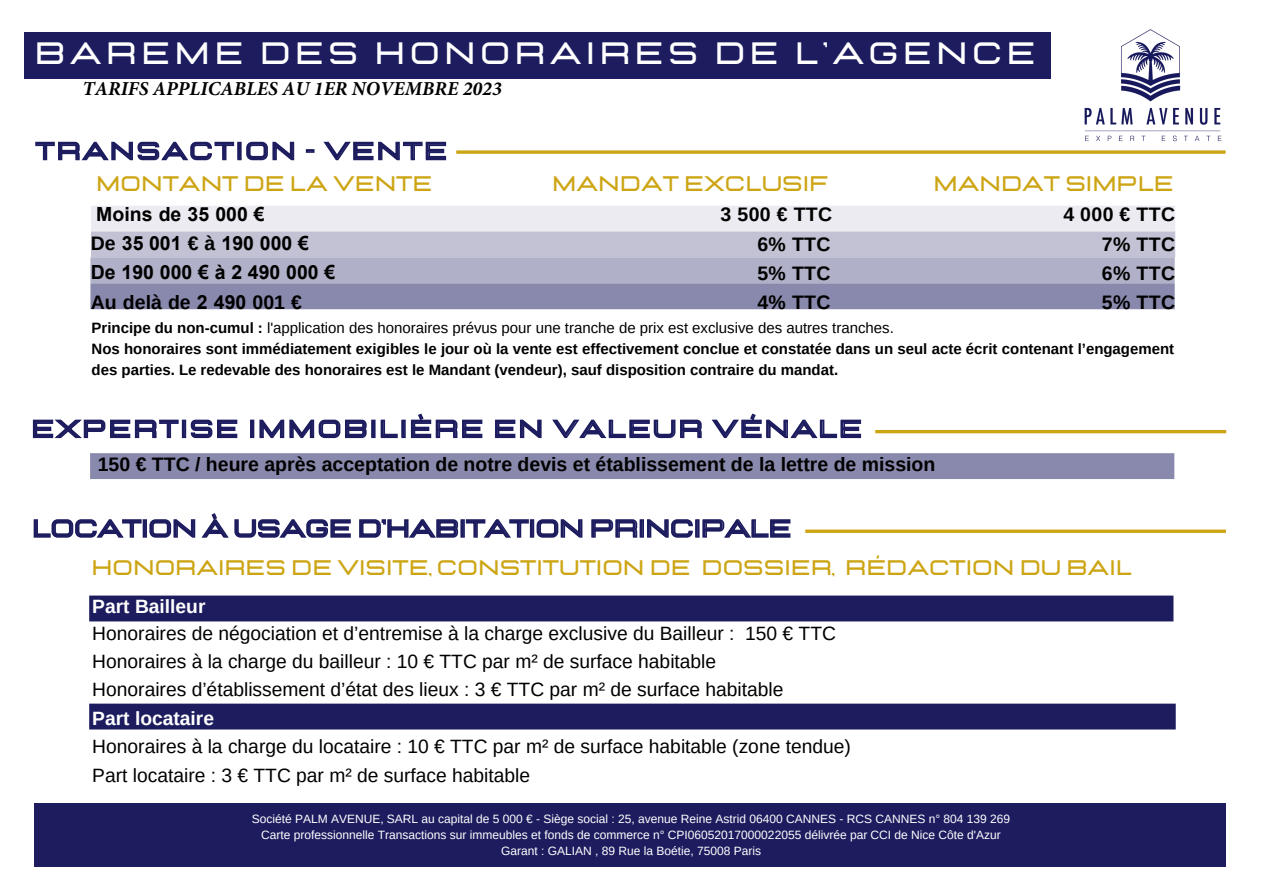
<style>
.page{position:relative;width:1263px;height:894px;background:#fff}
.page>*{position:absolute;margin:0;border:0;box-sizing:border-box;transform-origin:0 0}
.t1{font:700 30.75px "Lastica";letter-spacing:.14em;color:#fff}
.t2{font:700 24px "Lastica";letter-spacing:.09em;color:#1c1c5f}
.t3{font:700 24px "Lastica";color:#1c1c5f}
.t4{font:700 21px "Lastica";color:#cda514}
.t5{font:italic 700 19.8px "Minion Pro";color:#000}
.t6{font:700 19.5px "Arimo";color:#000}
.t7{font:700 19.5px/29.4px "Arial";color:#000}
.t8{font:19.2px "Arimo";color:#000}
.t9{font:700 19.2px "Arimo";color:#fff}
.t10{font:700 15px/21.3px "Arimo";color:#000}
.t11{font:15px "Arimo";color:#000}
.t12{font:12px "Arimo";color:#fff}
.s1{font-family:"Arimo"}
.s2{font-weight:700}
</style>
<div class="page">
<div style="left:89px;top:595px;width:1084px;height:26px;background:#1c1c5f"></div>
<div style="left:89px;top:703px;width:1087px;height:26px;background:#1c1c5f"></div>
<div style="left:35px;top:803px;width:1191px;height:63px;background:#1c1c5f"></div>
<div style="left:24px;top:32px;width:1027px;height:46px;background:#1c1c5f"></div>
<svg style="left:456px;top:150px;width:624px;height:4px;background:#d4b237"></svg>
<hr style="left:875px;top:430px;width:351px;height:3px;background:#cda514">
<hr style="left:805px;top:529px;width:421px;height:3px;background:#cda514">
<div style="left:90px;top:453px;width:1084px;height:26px;background:#8989ad"></div>
<div style="left:91px;top:206px;width:1084px;height:25px;background:#ebebf1"></div>
<div style="left:90px;top:257px;width:1085px;height:26px;background:#b0b0c8"></div>
<div style="left:91px;top:231px;width:1084px;height:26px;background:#c2c2d4"></div>
<div style="left:90px;top:283px;width:1085px;height:26px;background:#8989ad"></div>
<img style="left:1080px;top:29px;width:146px;height:125px">
<svg style="left:33px;top:513px;width:758px;height:25px"></svg>
<svg style="left:32px;top:413px;width:830px;height:26px"></svg>
<svg style="left:35px;top:141px;width:412px;height:20px"></svg>
<p class="t1" style="left:35px;top:38px;width:1002px">BAREME DES HONORAIRES DE L'AGENCE</p>
<p class="t5" style="left:83px;top:74px;width:421px">TARIFS APPLICABLES AU 1ER NOVEMBRE 2023</p>
<p class="t2" style="left:36px;top:139px;width:412px">TRANSACTION - VENTE</p>
<p class="t4" style="left:96px;top:173px;width:338px">MONTANT DE LA VENTE</p>
<p class="t7" style="left:91px;top:199px;width:246px">Moins de 35 000 €<br><span class="s1">De</span> 35 001 <span class="s1">€ à</span> 190 000 €<br>De 190 000 € à 2 490 000 €<br><span class="s1">Au delà de</span> 2 490 <span class="s1">001 €</span></p>
<p class="t4" style="left:552px;top:173px;width:278px">MANDAT EXCLUSIF</p>
<p class="t4" style="left:933px;top:173px;width:242px">MANDAT SIMPLE</p>
<p class="t6" style="left:720px;top:203px;width:113px">3 500 € TTC</p>
<p class="t6" style="left:1063px;top:203px;width:113px">4 000 € TTC</p>
<p class="t6" style="left:757px;top:233px;width:75px">6% TTC</p>
<p class="t6" style="left:1102px;top:233px;width:75px">7% TTC</p>
<p class="t6" style="left:757px;top:262px;width:75px">5% TTC</p>
<p class="t6" style="left:1102px;top:262px;width:75px">6% TTC</p>
<p class="t6" style="left:757px;top:291px;width:75px">4% TTC</p>
<p class="t6" style="left:1102px;top:291px;width:75px">5% TTC</p>
<p class="t11" style="left:92px;top:319px;width:804px"><span class="s2">Principe du non-cumul :</span> l'application des honoraires prévus pour une tranche de prix est exclusive des autres tranches.</p>
<p class="t10" style="left:92px;top:338px;width:1084px">Nos honoraires sont immédiatement exigibles le jour où la vente est effectivement conclue et constatée dans un seul acte écrit contenant l’engagement des parties. Le redevable des honoraires est le Mandant (vendeur), sauf disposition contraire du mandat.</p>
<p class="t2" style="left:31px;top:417px;width:831px">EXPERTISE IMMOBILIÈRE EN VALEUR VÉNALE</p>
<p class="t6" style="left:98px;top:453px;width:839px">150 € TTC / heure après acceptation de notre devis et établissement de la lettre de mission</p>
<p class="t3" style="left:32px;top:516px;width:760px">LOCATION À USAGE D'HABITATION PRINCIPALE</p>
<p class="t4" style="left:91px;top:557px;width:1042px">HONORAIRES DE VISITE, CONSTITUTION DE DOSSIER, RÉDACTION DU BAIL</p>
<p class="t9" style="left:92px;top:595px;width:115px">Part Bailleur</p>
<p class="t8" style="left:92px;top:623px;width:745px">Honoraires de négociation et d’entremise à la charge exclusive du Bailleur : 150 € TTC</p>
<p class="t8" style="left:92px;top:650px;width:625px">Honoraires à la charge du bailleur : 10 € TTC par m² de surface habitable</p>
<p class="t8" style="left:92px;top:678px;width:693px">Honoraires d’établissement d’état des lieux : 3 € TTC par m² de surface habitable</p>
<p class="t9" style="left:92px;top:707px;width:123px">Part locataire</p>
<p class="t8" style="left:92px;top:735px;width:760px">Honoraires à la charge du locataire : 10 € TTC par m² de surface habitable (zone tendue)</p>
<p class="t8" style="left:92px;top:763px;width:439px">Part locataire : 3 € TTC par m² de surface habitable</p>
<p class="t12" style="left:252px;top:811px;width:760px">Société PALM AVENUE, SARL au capital de 5 000 € - Siège social : 25, avenue Reine Astrid 06400 CANNES - RCS CANNES n° 804 139 269</p>
<p class="t12" style="left:261px;top:827px;width:741px">Carte professionnelle Transactions sur immeubles et fonds de commerce n° CPI06052017000022055 délivrée par CCI de Nice Côte d'Azur</p>
<p class="t12" style="left:501px;top:843px;width:261px">Garant : GALIAN , 89 Rue la Boétie, 75008 Paris</p>
</div>
